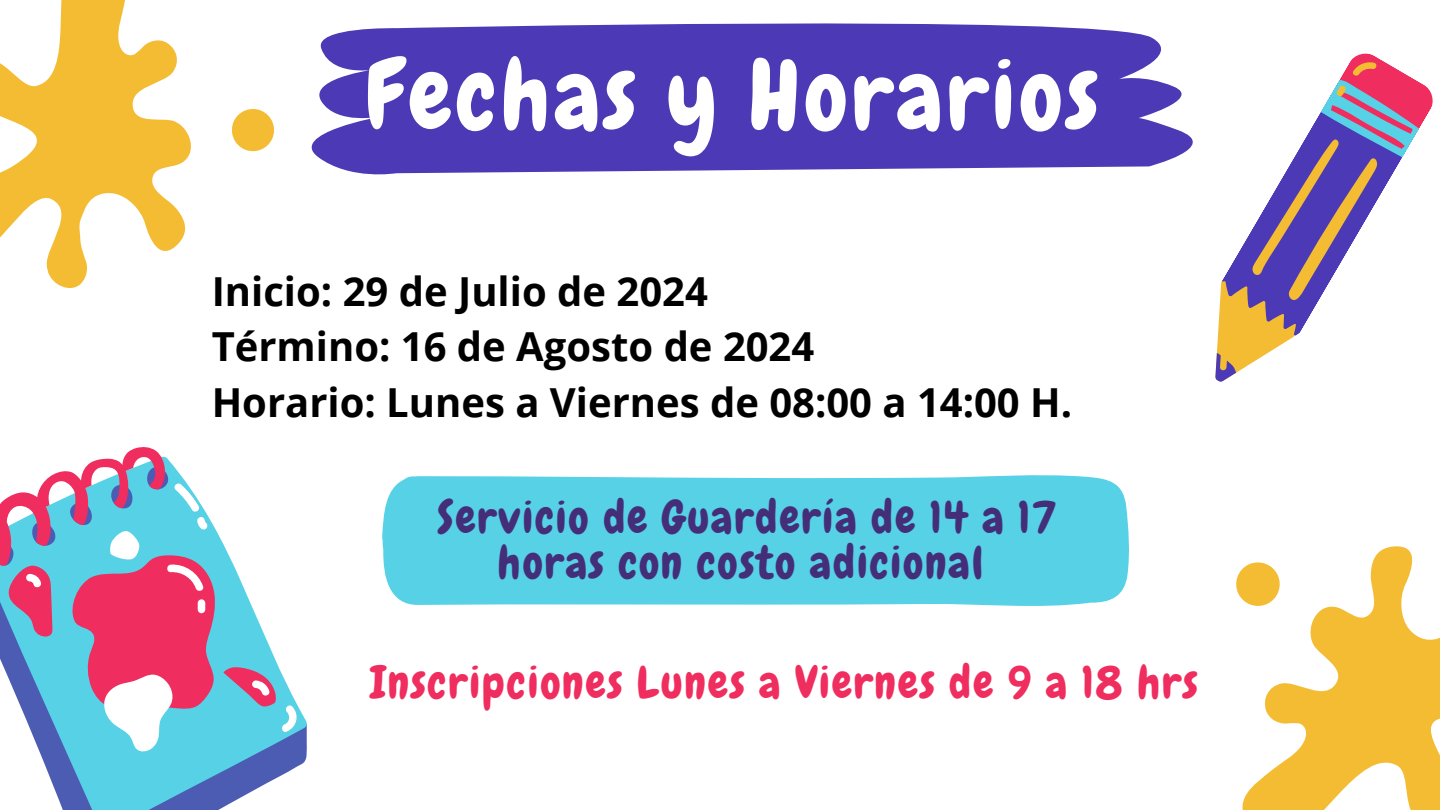
<style>
.page{position:relative;width:1440px;height:810px;background:#fff}
.page>*{position:absolute;margin:0;border:0;box-sizing:border-box;transform-origin:0 0}
.t1{font:96.9px "Chewy";letter-spacing:.045em;color:#fff}
.t2{font:45.1px/44.7px "Chewy";letter-spacing:.045em;color:#442e7a;text-align:center}
.t3{font:45.1px "Chewy";letter-spacing:.045em;color:#ef2d5e}
.t4{font:700 40px "Open Sans";color:#000}
</style>
<div class="page">
<svg style="left:1242px;top:546px;width:198px;height:264px;fill:#f4bc33"></svg>
<svg style="left:1236px;top:549px;width:57px;height:70px"></svg>
<svg style="left:0;top:0;width:191px;height:288px;fill:#f4bc33"></svg>
<svg style="left:231px;top:109px;width:43px;height:43px"></svg>
<svg style="left:311px;top:23px;width:866px;height:152px;background:#5b4bbb"></svg>
<div style="left:382px;top:475px;width:747px;height:131px;background:#57d1e5"></div>
<svg style="left:1177px;top:88px;width:224px;height:294px"></svg>
<svg style="left:1399px;top:70px;width:34px;height:90px"></svg>
<svg style="left:1185px;top:53px;width:214px;height:321px"></svg>
<svg style="left:21px;top:709px;width:286px;height:101px"></svg>
<svg style="left:0;top:447px;width:185px;height:262px"></svg>
<svg style="left:26px;top:481px;width:274px;height:272px"></svg>
<p class="t1" style="left:365px;top:34px;width:735px">Fechas y Horarios</p>
<h1 class="t4" style="left:212px;top:263px;width:498px">Inicio: 29 de Julio de 2024</h1>
<p class="t4" style="left:212px;top:319px;width:604px">Término: 16 de Agosto de 2024</p>
<p class="t4" style="left:212px;top:374px;width:862px">Horario: Lunes a Viernes de 08:00 a 14:00 H.</p>
<p class="t2" style="left:438px;top:495px;width:620px">Servicio de Guardería de 14 a 17 horas con costo adicional</p>
<p class="t3" style="left:370px;top:654px;width:829px">Inscripciones Lunes a Viernes de 9 a 18 hrs</p>
</div>
